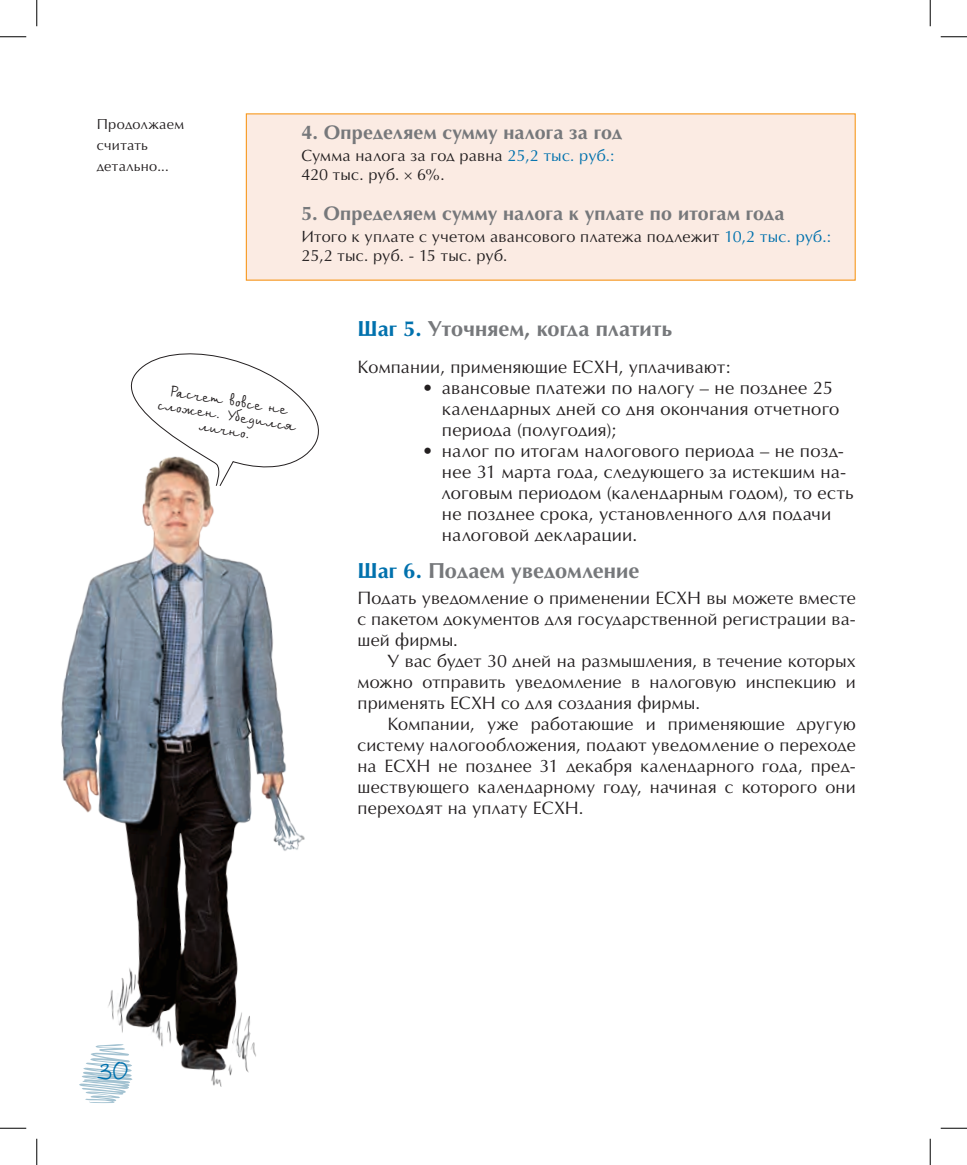
<style>
.page{position:relative;width:967px;height:1165px;background:#fff}
.page>*{position:absolute;margin:0;border:0;box-sizing:border-box;transform-origin:0 0}
.t1{font:24.5px "Birch C";color:#0071ad}
.podzag1{font:700 21.88px "AG Opus HRC";letter-spacing:.01em;color:#76787b}
.Primer_chagi{font:700 19.78px "AG Opus HRC";letter-spacing:.01em;color:#76787b}
.t2{font:18.38px/21px "AG Opus HRC";letter-spacing:.01em;color:#231f20}
.main_txt{font:18.03px/21px "AG Opus HRC";letter-spacing:.005em;color:#231f20;text-align:justify}
.main_txt-1{font:18.03px/21px "AG Opus HRC";letter-spacing:.005em;color:#231f20;text-align:justify}
.primer_txt{font:16.28px/19.2px "AG Opus HRC";letter-spacing:.015em;color:#231f20}
.babl{font:14.88px/14.9px "Birch C";color:#231f20;text-align:center}
.main_txt-1-2{font:14.53px/21px "AG Opus HRC";letter-spacing:.02em;color:#231f20}
.s1{color:#0071ad}
</style>
<div class="page">
<div style="left:246px;top:114px;width:609px;height:166px;background:#fbebe3"></div>
<img style="left:61px;top:487px;width:244px;height:616px">
<svg style="left:130px;top:353px;width:189px;height:134px"></svg>
<svg style="left:0;top:36px;width:26px;height:1px"></svg>
<svg style="left:940px;top:36px;width:26px;height:1px"></svg>
<svg style="left:0;top:1128px;width:26px;height:1px"></svg>
<svg style="left:940px;top:1128px;width:26px;height:1px"></svg>
<svg style="left:36px;top:0;width:1px;height:26px"></svg>
<svg style="left:36px;top:1139px;width:1px;height:26px"></svg>
<svg style="left:929px;top:0;width:1px;height:26px"></svg>
<svg style="left:929px;top:1139px;width:1px;height:26px"></svg>
<p class="main_txt-1-2" style="left:97px;top:113px;width:89px">Продолжаем считать детально...</p>
<p class="Primer_chagi" style="left:301px;top:120px;width:322px">4. Определяем сумму налога за год</p>
<p class="primer_txt" style="left:301px;top:146px;width:314px">Сумма налога за год равна <span class="s1">25,2 тыс. руб.:<br></span>420 тыс. руб. 6%.</p>
<p class="Primer_chagi" style="left:301px;top:202px;width:484px">5. Определяем сумму налога к уплате по итогам года</p>
<p class="primer_txt" style="left:301px;top:227px;width:530px">Итого к уплате с учетом авансового платежа подлежит <span class="s1">10,2 тыс. руб.:<br></span>25,2 тыс. руб. - 15 тыс. руб.</p>
<p class="babl" style="left:162px;top:383px;width:140px;rotate:9deg">Расчет вовсе не сложен. Убедился лично.</p>
<p class="podzag1" style="left:357px;top:316px;width:316px"><span class="s1">Шаг 5.</span> Уточняем, когда платить</p>
<p class="main_txt-1" style="left:357px;top:356px;width:374px">Компании, применяющие ЕСХН, уплачивают:</p>
<p class="t2" style="left:442px;top:377px;width:399px;text-indent:-20px">• авансовые платежи по налогу – не позднее 25 календарных дней со дня окончания отчетного периода (полугодия);</p>
<p class="t2" style="left:442px;top:440px;width:413px;text-indent:-20px">• налог по итогам налогового периода – не позд&shy;нее 31 марта года, следующего за истекшим на&shy;логовым периодом (календарным годом), то есть не позднее срока, установленного для подачи налоговой декларации.</p>
<p class="podzag1" style="left:357px;top:557px;width:283px"><span class="s1">Шаг 6.</span> Подаем уведомление</p>
<p class="main_txt-1" style="left:357px;top:587px;width:499px">Подать уведомление о применении ЕСХН вы можете вместе с пакетом документов для государственной регистрации ва&shy;шей фирмы.</p>
<p class="main_txt" style="left:357px;top:650px;width:499px;text-indent:30px">У вас будет 30 дней на размышления, в течение которых можно отправить уведомление в налоговую инспекцию и применять ЕСХН со для создания фирмы.</p>
<p class="main_txt" style="left:357px;top:713px;width:499px;text-indent:30px">Компании, уже работающие и применяющие другую систему налогообложения, подают уведомление о переходе на ЕСХН не позднее 31 декабря календарного года, пред&shy;шествующего календарному году, начиная с которого они переходят на уплату ЕСХН.</p>
<h1 class="t1" style="left:96px;top:1055px;width:34px">30</h1>
</div>
